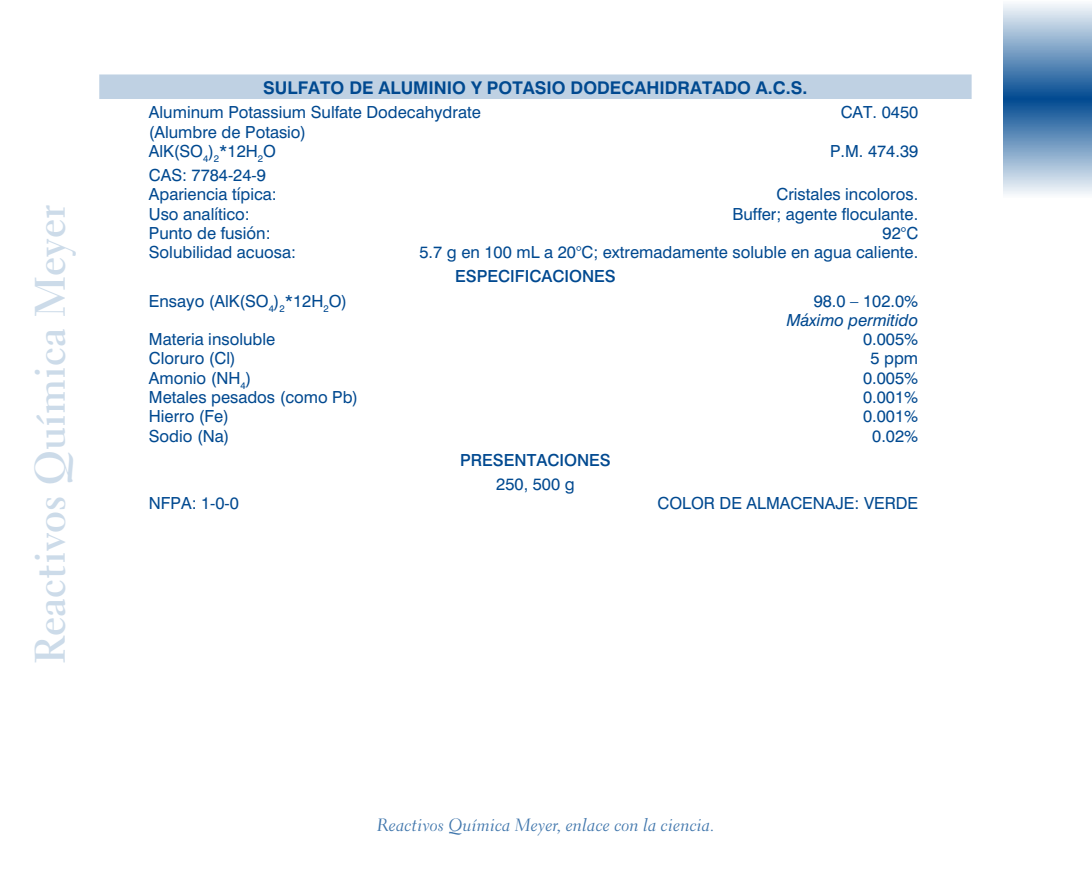
<style>
.page{position:relative;width:1092px;height:869px;background:#fff}
.page>*{position:absolute;margin:0;border:0;box-sizing:border-box;transform-origin:0 0}
.t1{font:42px "Transitional 521 BT Bold A";color:#ccdbe9}
.t2{font:700 17.5px "Swiss 721 BT";color:#004990}
.t3{font:17.5px "Transitional 521 BT Cursive A";color:#4076ac}
.t4{font:16.62px/19.2px "Swiss 721 BT";color:#004990}
.t5{font:500 16.62px "Swiss 721 BT";color:#004990}
.t6{font:italic 16.62px "Swiss 721 BT";color:#004990}
</style>
<div class="page">
<svg style="left:1003px;top:4px;width:88px;height:190px"></svg>
<div style="left:99px;top:74px;width:872px;height:25px;background:#bfd1e3"></div>
<h1 class="t1" style="left:24px;top:664px;width:461px;rotate:-90deg">Reactivos Química Meyer</h1>
<p class="t2" style="left:263px;top:77px;width:545px">SULFATO DE ALUMINIO Y POTASIO DODECAHIDRATADO A.C.S.</p>
<p class="t4" style="left:149px;top:102px;width:333px">Aluminum Potassium Sulfate Dodecahydrate</p>
<p class="t4" style="left:840px;top:102px;width:79px">CAT. 0450</p>
<p class="t4" style="left:149px;top:122px;width:159px">(Alumbre de Potasio)<br>AlK(SO<sub>4</sub>)<sub>2</sub>*12H<sub>2</sub>O</p>
<p class="t4" style="left:830px;top:141px;width:90px">P.M. 474.39</p>
<p class="t4" style="left:149px;top:165px;width:129px">CAS: 7784-24-9<br>Apariencia típica:</p>
<p class="t4" style="left:776px;top:184px;width:143px">Cristales incoloros.</p>
<p class="t4" style="left:149px;top:204px;width:102px">Uso analítico:</p>
<p class="t4" style="left:732px;top:204px;width:187px">Buffer; agente floculante.</p>
<p class="t4" style="left:149px;top:223px;width:123px">Punto de fusión:</p>
<p class="t4" style="left:882px;top:223px;width:37px">92°C</p>
<p class="t4" style="left:149px;top:242px;width:149px">Solubilidad acuosa:</p>
<p class="t4" style="left:419px;top:242px;width:500px">5.7 g en 100 mL a 20°C; extremadamente soluble en agua caliente.</p>
<p class="t5" style="left:455px;top:266px;width:162px">ESPECIFICACIONES</p>
<p class="t4" style="left:149px;top:291px;width:200px">Ensayo (AlK(SO<sub>4</sub>)<sub>2</sub>*12H<sub>2</sub>O)</p>
<p class="t4" style="left:813px;top:291px;width:106px">98.0 – 102.0%</p>
<p class="t6" style="left:786px;top:310px;width:133px">Máximo permitido</p>
<p class="t4" style="left:149px;top:329px;width:128px">Materia insoluble</p>
<p class="t4" style="left:863px;top:329px;width:57px">0.005%</p>
<p class="t4" style="left:149px;top:348px;width:88px">Cloruro (Cl)</p>
<p class="t4" style="left:870px;top:348px;width:49px">5 ppm</p>
<p class="t4" style="left:149px;top:368px;width:104px">Amonio (NH<sub>4</sub>)</p>
<p class="t4" style="left:863px;top:368px;width:57px">0.005%</p>
<p class="t4" style="left:149px;top:387px;width:211px">Metales pesados (como Pb)</p>
<p class="t4" style="left:863px;top:387px;width:57px">0.001%</p>
<p class="t4" style="left:149px;top:406px;width:82px">Hierro (Fe)</p>
<p class="t4" style="left:863px;top:406px;width:57px">0.001%</p>
<p class="t4" style="left:149px;top:425px;width:82px">Sodio (Na)</p>
<p class="t4" style="left:872px;top:425px;width:47px">0.02%</p>
<p class="t5" style="left:460px;top:449px;width:152px">PRESENTACIONES</p>
<p class="t4" style="left:496px;top:474px;width:80px">250, 500 g</p>
<p class="t4" style="left:149px;top:493px;width:91px">NFPA: 1-0-0</p>
<p class="t4" style="left:657px;top:493px;width:262px">COLOR DE ALMACENAJE: VERDE</p>
<p class="t3" style="left:377px;top:814px;width:339px">Reactivos Química Meyer, enlace con la ciencia.</p>
</div>
